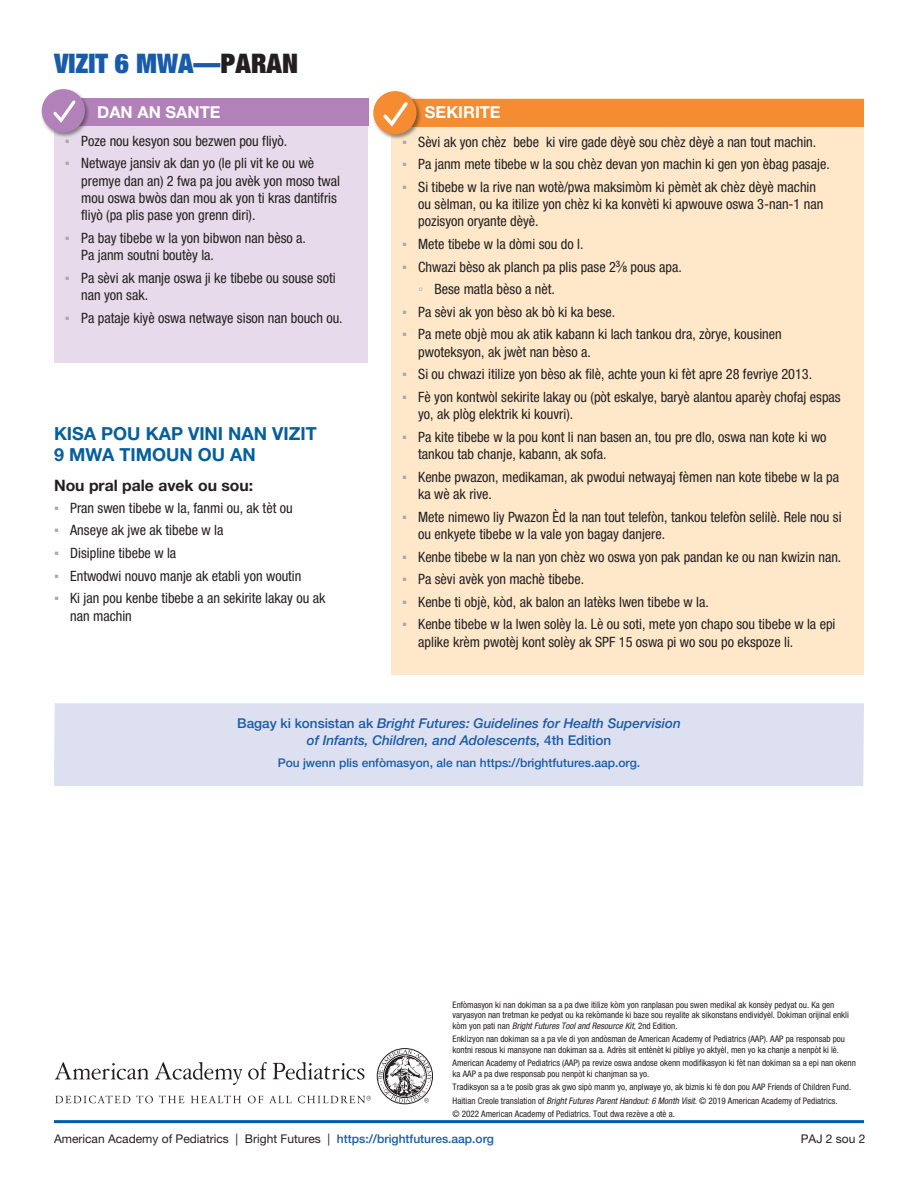
<style>
.page{position:relative;width:918px;height:1188px;background:#fff}
.page>*{position:absolute;margin:0;border:0;box-sizing:border-box;transform-origin:0 0}
.heading{font:900 condensed 27px "Helvetica Neue LT Pro";color:#185ca9}
.subhead{font:700 18px/21.6px "Helvetica Neue LT Pro";color:#055f9d}
.New_White_heads{font:700 16.5px "Helvetica Neue LT Pro";color:#fff}
.subhead-2{font:700 15.75px "Helvetica Neue LT Pro";color:#231f20}
.t1{font:condensed 14.25px/17.4px "Helvetica Neue LT Pro";color:#231f20}
.New_White_heads-2{font:italic 500 13.5px/16.5px "Helvetica Neue LT Pro";color:#185ca9;text-align:center}
.list_helv{font:12px "Helvetica Neue LT Pro";color:#231f20}
.New_White_heads-3{font:500 12px "Helvetica Neue LT Pro";color:#185ca9}
.t2{font:condensed 9px/10.5px "Helvetica Neue LT Pro";color:#231f20}
.s1{color:#231f20}
.s2{font-family:"Arial";font-stretch:normal;color:#a8a9ad}
.s3{font-weight:500;font-size:9px}
.s4{font-family:"Arial Narrow";font-stretch:normal;color:#a8a9ad}
.s5{font-style:normal}
.s6{font-style:italic}
.s7{font-weight:500;color:#185ca9}
</style>
<div class="page">
<svg style="left:55px;top:1062px;width:94px;height:18px"></svg>
<svg style="left:155px;top:1062px;width:209px;height:23px"></svg>
<svg style="left:55px;top:1095px;width:75px;height:8px"></svg>
<svg style="left:136px;top:1095px;width:17px;height:8px"></svg>
<svg style="left:159px;top:1095px;width:25px;height:8px"></svg>
<svg style="left:191px;top:1095px;width:50px;height:8px"></svg>
<svg style="left:248px;top:1096px;width:15px;height:7px"></svg>
<svg style="left:269px;top:1096px;width:23px;height:7px"></svg>
<svg style="left:378px;top:1049px;width:54px;height:54px"></svg>
<svg style="left:298px;top:1096px;width:73px;height:7px"></svg>
<hr style="left:54px;top:1120px;width:810px;height:3px;background:#005baa">
<div style="left:391px;top:99px;width:473px;height:576px;background:#fee8c9"></div>
<div style="left:391px;top:99px;width:473px;height:27px;background:#f68c32"></div>
<div style="left:372px;top:90px;width:50px;height:50px;background:#231f20;opacity:.5"></div>
<div style="left:373px;top:91px;width:44px;height:43px;background:#f68c32;border-radius:50%"></div>
<svg style="left:383px;top:102px;width:25px;height:25px"></svg>
<div style="left:54px;top:98px;width:314px;height:264px;background:#e7dbeb"></div>
<div style="left:54px;top:98px;width:314px;height:27px;background:#b281b9"></div>
<div style="left:41px;top:88px;width:50px;height:50px;background:#231f20;opacity:.5"></div>
<div style="left:42px;top:89px;width:43px;height:43px;background:#b281b9;border-radius:50%"></div>
<svg style="left:53px;top:100px;width:23px;height:23px"></svg>
<div style="left:54px;top:703px;width:810px;height:83px;background:#dde0f0"></div>
<p class="heading" style="left:54px;top:46px;width:246px">VIZIT 6 MWA—<span class="s1">PARAN</span></p>
<p class="New_White_heads" style="left:97px;top:102px;width:125px">DAN AN SANTE</p>
<p class="t1" style="left:65px;top:132px;width:224px"><span class="s2">▪</span> Poze nou kesyon sou bezwen pou fliyò.</p>
<p class="t1" style="left:81px;top:154px;width:260px;text-indent:-16px"><span class="s2">▪</span> Netwaye jansiv ak dan yo (le pli vit ke ou wè premye dan an) 2 fwa pa jou avèk yon moso twal mou oswa bwòs dan mou ak yon ti kras dantifris fliyò (pa plis pase yon grenn diri).</p>
<p class="t1" style="left:81px;top:229px;width:226px;text-indent:-16px"><span class="s2">▪</span> Pa bay tibebe w la yon bibwon nan bèso a.<br>Pa janm soutni boutèy la.</p>
<p class="t1" style="left:81px;top:269px;width:256px;text-indent:-16px"><span class="s2">▪</span> Pa sèvi ak manje oswa ji ke tibebe ou souse soti nan yon sak.</p>
<p class="t1" style="left:65px;top:309px;width:279px"><span class="s2">▪</span> Pa pataje kiyè oswa netwaye sison nan bouch ou.</p>
<p class="subhead" style="left:54px;top:422px;width:264px">KISA POU KAP VINI NAN VIZIT<br>9 MWA TIMOUN OU AN</p>
<p class="subhead-2" style="left:54px;top:476px;width:201px">Nou pral pale avek ou sou:</p>
<p class="t1" style="left:54px;top:499px;width:240px"><span class="s2">▪</span> Pran swen tibebe w la, fanmi ou, ak tèt ou</p>
<p class="t1" style="left:54px;top:522px;width:171px"><span class="s2">▪</span> Anseye ak jwe ak tibebe w la</p>
<p class="t1" style="left:54px;top:544px;width:124px"><span class="s2">▪</span> Disipline tibebe w la</p>
<p class="t1" style="left:54px;top:567px;width:249px"><span class="s2">▪</span> Entwodwi nouvo manje ak etabli yon woutin</p>
<p class="t1" style="left:70px;top:589px;width:257px;text-indent:-16px"><span class="s2">▪</span> Ki jan pou kenbe tibebe a an sekirite lakay ou ak nan machin</p>
<p class="New_White_heads" style="left:425px;top:102px;width:77px">SEKIRITE</p>
<p class="t1" style="left:402px;top:133px;width:416px"><span class="s2">▪</span> Sèvi ak yon chèz bebe ki vire gade dèyè sou chèz dèyè a nan tout machin.</p>
<p class="t1" style="left:402px;top:155px;width:429px"><span class="s2">▪</span> Pa janm mete tibebe w la sou chèz devan yon machin ki gen yon èbag pasaje.</p>
<p class="t1" style="left:418px;top:178px;width:407px;text-indent:-16px"><span class="s2">▪</span> Si tibebe w la rive nan wotè/pwa maksimòm ki pèmèt ak chèz dèyè machin ou sèlman, ou ka itilize yon chèz ki ka konvèti ki apwouve oswa 3-nan-1 nan pozisyon oryante dèyè.</p>
<p class="t1" style="left:402px;top:235px;width:183px"><span class="s2">▪</span> Mete tibebe w la dòmi sou do l.</p>
<p class="t1" style="left:402px;top:258px;width:281px"><span class="s2">▪</span> Chwazi bèso ak planch pa plis pase 2<sup>3</sup>⁄<span class="s3">8</span> pous apa.</p>
<p class="t1" style="left:418px;top:280px;width:138px"><span class="s4">◦</span> Bese matla bèso a nèt.</p>
<p class="t1" style="left:402px;top:303px;width:215px"><span class="s2">▪</span> Pa sèvi ak yon bèso ak bò ki ka bese.</p>
<p class="t1" style="left:418px;top:325px;width:365px;text-indent:-16px"><span class="s2">▪</span> Pa mete objè mou ak atik kabann ki lach tankou dra, zòrye, kousinen pwoteksyon, ak jwèt nan bèso a.</p>
<p class="t1" style="left:402px;top:365px;width:412px"><span class="s2">▪</span> Si ou chwazi itilize yon bèso ak filè, achte youn ki fèt apre 28 fevriye 2013.</p>
<p class="t1" style="left:418px;top:388px;width:424px;text-indent:-16px"><span class="s2">▪</span> Fè yon kontwòl sekirite lakay ou (pòt eskalye, baryè alantou aparèy chofaj espas yo, ak plòg elektrik ki kouvri).</p>
<p class="t1" style="left:418px;top:428px;width:410px;text-indent:-16px"><span class="s2">▪</span> Pa kite tibebe w la pou kont li nan basen an, tou pre dlo, oswa nan kote ki wo tankou tab chanje, kabann, ak sofa.</p>
<p class="t1" style="left:418px;top:468px;width:422px;text-indent:-16px"><span class="s2">▪</span> Kenbe pwazon, medikaman, ak pwodui netwayaj fèmen nan kote tibebe w la pa ka wè ak rive.</p>
<p class="t1" style="left:418px;top:508px;width:425px;text-indent:-16px"><span class="s2">▪</span> Mete nimewo liy Pwazon Èd la nan tout telefòn, tankou telefòn selilè. Rele nou si ou enkyete tibebe w la vale yon bagay danjere.</p>
<p class="t1" style="left:402px;top:548px;width:441px"><span class="s2">▪</span> Kenbe tibebe w la nan yon chèz wo oswa yon pak pandan ke ou nan kwizin nan.</p>
<p class="t1" style="left:402px;top:570px;width:184px"><span class="s2">▪</span> Pa sèvi avèk yon machè tibebe.</p>
<p class="t1" style="left:402px;top:593px;width:308px"><span class="s2">▪</span> Kenbe ti objè, kòd, ak balon an latèks lwen tibebe w la.</p>
<p class="t1" style="left:418px;top:615px;width:419px;text-indent:-16px"><span class="s2">▪</span> Kenbe tibebe w la lwen solèy la. Lè ou soti, mete yon chapo sou tibebe w la epi aplike krèm pwotèj kont solèy ak SPF 15 oswa pi wo sou po ekspoze li.</p>
<p class="New_White_heads-2" style="left:237px;top:715px;width:445px"><span class="s5">Bagay ki konsistan ak</span> Bright Futures: Guidelines for Health Supervision of Infants, Children, and Adolescents, <span class="s5">4th Edition</span></p>
<p class="New_White_heads-3" style="left:278px;top:755px;width:364px">Pou jwenn plis enfòmasyon, ale nan https://brightfutures.aap.org.</p>
<p class="t2" style="left:453px;top:999px;width:398px">Enfòmasyon ki nan dokiman sa a pa dwe itilize kòm yon ranplasan pou swen medikal ak konsèy pedyat ou. Ka gen varyasyon nan tretman ke pedyat ou ka rekòmande ki baze sou reyalite ak sikonstans endividyèl. Dokiman orijinal enkli kòm yon pati nan <span class="s6">Bright Futures Tool and Resource Kit</span>, 2nd Edition.</p>
<p class="t2" style="left:453px;top:1034px;width:394px">Enklizyon nan dokiman sa a pa vle di yon andòsman de American Academy of Pediatrics (AAP). AAP pa responsab pou kontni resous ki mansyone nan dokiman sa a. Adrès sit entènèt ki pibliye yo aktyèl, men yo ka chanje a nenpòt ki lè.</p>
<p class="t2" style="left:453px;top:1058px;width:405px">American Academy of Pediatrics (AAP) pa revize oswa andose okenn modifikasyon ki fèt nan dokiman sa a epi nan okenn ka AAP a pa dwe responsab pou nenpòt ki chanjman sa yo.</p>
<p class="t2" style="left:453px;top:1082px;width:400px">Tradiksyon sa a te posib gras ak gwo sipò manm yo, anplwaye yo, ak biznis ki fè don pou AAP Friends of Children Fund.</p>
<p class="t2" style="left:453px;top:1095px;width:387px">Haitian Creole translation of <span class="s6">Bright Futures Parent Handout: 6 Month Visit.</span> © 2019 American Academy of Pediatrics.</p>
<p class="t2" style="left:453px;top:1109px;width:224px">© 2022 American Academy of Pediatrics. Tout dwa rezève a otè a.</p>
<p class="list_helv" style="left:54px;top:1131px;width:442px">American Academy of Pediatrics | Bright Futures | <span class="s7">https://brightfutures.aap.org</span></p>
<p class="list_helv" style="left:801px;top:1131px;width:66px">PAJ 2 sou 2</p>
</div>
